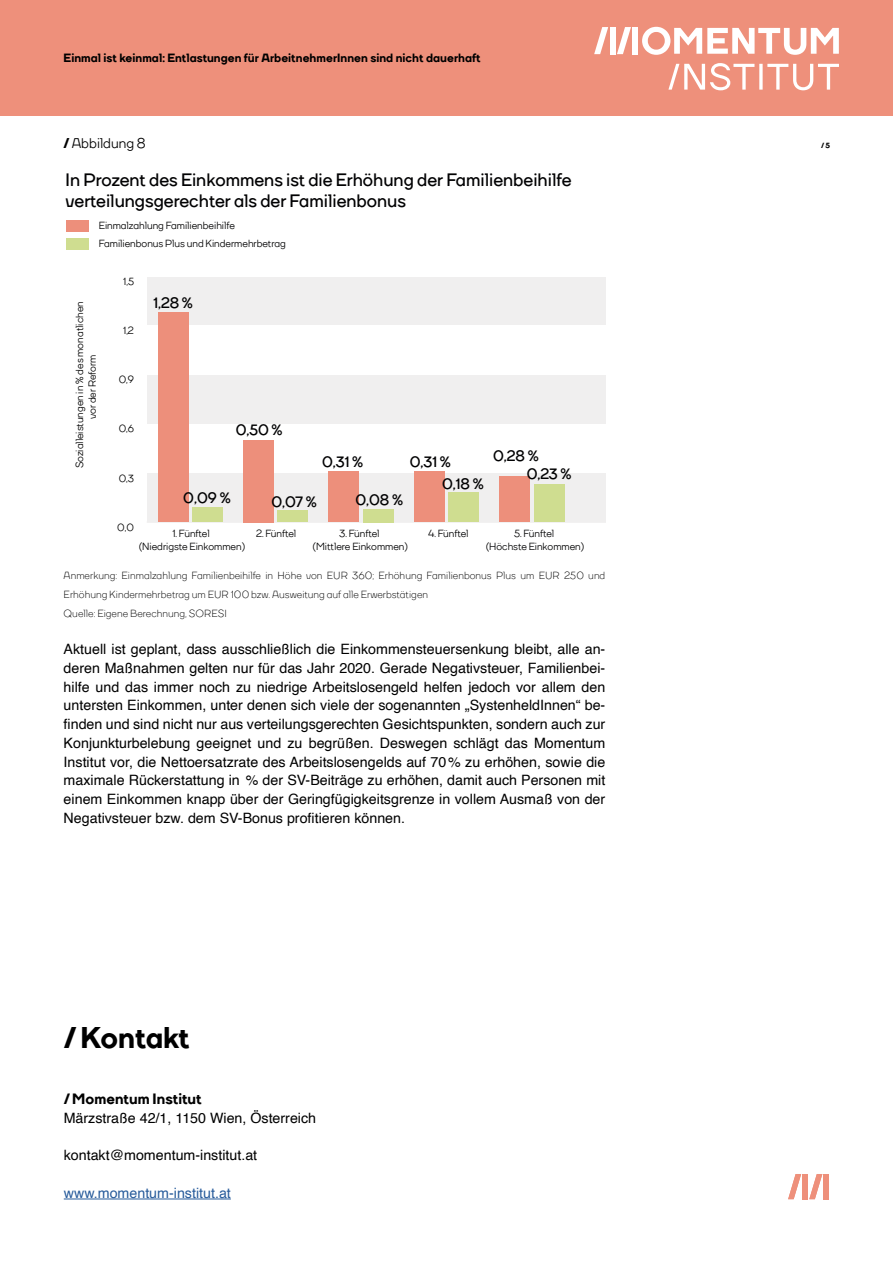
<style>
.page{position:relative;width:893px;height:1263px;background:#fff}
.page>*{position:absolute;margin:0;border:0;box-sizing:border-box;transform-origin:0 0}
.t1{font:800 30px "TT Firs";letter-spacing:-.01em;color:#000}
.t2{font:700 18px/21px "TT Firs";color:#020203}
.t3{font:700 15px/17.7px "TT Firs";color:#020203}
.t4{font:800 15px "TT Firs";letter-spacing:.005em;color:#000}
.t5{font:14.25px/18.8px "Helvetica";color:#000;text-align:justify}
.t6{font:14.25px "Helvetica";color:#275b9b}
.t7{font:500 14.25px "TT Firs";letter-spacing:.005em;color:#000}
.t8{font:800 12px "TT Firs";letter-spacing:.005em;color:#000}
.t9{font:10.5px/18.8px "TT Firs";letter-spacing:.005em;color:#000}
.t10{font:500 10.5px/12.6px "TT Firs";color:#020203;text-align:center}
.t11{font:500 10.5px/12.6px "TT Firs";color:#000;text-align:center}
.t12{font:800 7.5px "TT Firs";color:#000}
.s1{font-weight:800}
</style>
<div class="page">
<div style="left:0;top:0;width:893px;height:116px;background:#ee907b"></div>
<svg style="left:642px;top:27px;width:197px;height:28px"></svg>
<div style="left:632px;top:27px;width:6px;height:27px;background:#fff"></div>
<div style="left:610px;top:27px;width:6px;height:27px;background:#fff"></div>
<svg style="left:617px;top:27px;width:14px;height:27px"></svg>
<svg style="left:594px;top:27px;width:14px;height:27px"></svg>
<svg style="left:668px;top:63px;width:171px;height:27px"></svg>
<div style="left:824px;top:1174px;width:5px;height:25px;background:#ee907b"></div>
<div style="left:802px;top:1174px;width:6px;height:25px;background:#ee907b"></div>
<svg style="left:809px;top:1174px;width:13px;height:25px"></svg>
<svg style="left:788px;top:1174px;width:13px;height:25px"></svg>
<hr style="left:64px;top:1198px;width:167px;height:1px;background:#275b9b">
<div style="left:66px;top:220px;width:23px;height:11px;background:#ed8f7b"></div>
<div style="left:66px;top:239px;width:23px;height:11px;background:#cfdd90"></div>
<div style="left:147px;top:473px;width:458px;height:49px;background:#f0efef"></div>
<div style="left:147px;top:375px;width:458px;height:49px;background:#f0efef"></div>
<div style="left:147px;top:276px;width:458px;height:48px;background:#f0efef"></div>
<hr style="left:147px;top:521px;width:458px;height:2px;background:#f0efef">
<div style="left:192px;top:507px;width:31px;height:15px;background:#cfdd90"></div>
<div style="left:277px;top:511px;width:31px;height:11px;background:#cfdd90"></div>
<div style="left:363px;top:509px;width:30px;height:13px;background:#cfdd90"></div>
<div style="left:448px;top:493px;width:31px;height:29px;background:#cfdd90"></div>
<div style="left:534px;top:484px;width:30px;height:38px;background:#cfdd90"></div>
<div style="left:158px;top:312px;width:30px;height:210px;background:#ed8f7b"></div>
<div style="left:243px;top:440px;width:31px;height:82px;background:#ed8f7b"></div>
<div style="left:329px;top:471px;width:30px;height:51px;background:#ed8f7b"></div>
<div style="left:414px;top:471px;width:31px;height:51px;background:#ed8f7b"></div>
<div style="left:499px;top:476px;width:31px;height:46px;background:#ed8f7b"></div>
<p class="t8" style="left:64px;top:50px;width:419px">Einmal ist keinmal: Entlastungen für ArbeitnehmerInnen sind nicht dauerhaft</p>
<p class="t7" style="left:64px;top:134px;width:83px"><span class="s1">/</span>Abbildung 8</p>
<p class="t2" style="left:66px;top:169px;width:507px">In Prozent des Einkommens ist die Erhöhung der Familienbeihilfe verteilungsgerechter als der Familienbonus</p>
<p class="t10" style="left:99px;top:217px;width:189px;line-height:18px;text-align:left">Einmalzahlung Familienbeihilfe<br>Familienbonus Plus und Kindermehrbetrag</p>
<p class="t11" style="left:73px;top:468px;width:168px;rotate:-90deg">Sozialleistungen in % des monatlichen vor der Reform</p>
<p class="t11" style="left:123px;top:275px;width:12px">1,5</p>
<p class="t11" style="left:123px;top:324px;width:12px">1,2</p>
<p class="t11" style="left:119px;top:373px;width:17px">0,9</p>
<p class="t11" style="left:119px;top:422px;width:17px">0,6</p>
<p class="t11" style="left:119px;top:472px;width:17px">0,3</p>
<p class="t3" style="left:153px;top:294px;width:41px">1,28 %</p>
<p class="t3" style="left:236px;top:421px;width:48px">0,50 %</p>
<p class="t3" style="left:183px;top:489px;width:49px">0,09 %</p>
<p class="t3" style="left:322px;top:453px;width:43px">0,31 %</p>
<p class="t3" style="left:410px;top:453px;width:43px">0,31 %</p>
<p class="t3" style="left:355px;top:491px;width:49px">0,08 %</p>
<p class="t3" style="left:442px;top:475px;width:43px">0,18 %</p>
<p class="t3" style="left:271px;top:493px;width:47px">0,07 %</p>
<p class="t3" style="left:527px;top:447px;width:46px;text-indent:-34px">0,28 %<br>0,23 %</p>
<p class="t11" style="left:117px;top:521px;width:18px">0,0</p>
<p class="t10" style="left:139px;top:527px;width:108px">1. Fünftel<br>(Niedrigste Einkommen)</p>
<p class="t10" style="left:256px;top:527px;width:42px">2. Fünftel</p>
<p class="t10" style="left:312px;top:527px;width:97px">3. Fünftel<br>(Mittlere Einkommen)</p>
<p class="t10" style="left:428px;top:527px;width:42px">4. Fünftel</p>
<p class="t10" style="left:486px;top:527px;width:100px">5. Fünftel<br>(Höchste Einkommen)</p>
<p class="t9" style="left:64px;top:566px;width:543px">Anmerkung: Einmalzahlung Familienbeihilfe in Höhe von EUR 360; Erhöhung Familienbonus Plus um EUR 250 und<br>Erhöhung Kindermehrbetrag um EUR 100 bzw. Ausweitung auf alle Erwerbstätigen<br>Quelle: Eigene Berechnung, SORESI</p>
<p class="t5" style="left:64px;top:640px;width:543px">Aktuell ist geplant, dass ausschließlich die Einkommensteuersenkung bleibt, alle an&shy;deren Maßnahmen gelten nur für das Jahr 2020. Gerade Negativsteuer, Familienbei&shy;hilfe und das immer noch zu niedrige Arbeitslosengeld helfen jedoch vor allem den untersten Einkommen, unter denen sich viele der sogenannten „SystenheldInnen“ be&shy;finden und sind nicht nur aus verteilungsgerechten Gesichtspunkten, sondern auch zur Konjunkturbelebung geeignet und zu begrüßen. Deswegen schlägt das Momentum Institut vor, die Nettoersatzrate des Arbeitslosengelds auf 70% zu erhöhen, sowie die maximale Rückerstattung in % der SV-Beiträge zu erhöhen, damit auch Personen mit einem Einkommen knapp über der Geringfügigkeitsgrenze in vollem Ausmaß von der Negativsteuer bzw. dem SV-Bonus profitieren können.</p>
<h1 class="t1" style="left:64px;top:1018px;width:127px">/Kontakt</h1>
<p class="t4" style="left:64px;top:1089px;width:140px">/Momentum Institut</p>
<p class="t5" style="left:64px;top:1109px;width:254px">Märzstraße 42/1, 1150 Wien, Österreich</p>
<p class="t5" style="left:64px;top:1146px;width:195px">kontakt@momentum-institut.at</p>
<p class="t6" style="left:64px;top:1182px;width:169px">www.momentum-institut.at</p>
<p class="t12" style="left:821px;top:140px;width:10px">/5</p>
</div>
